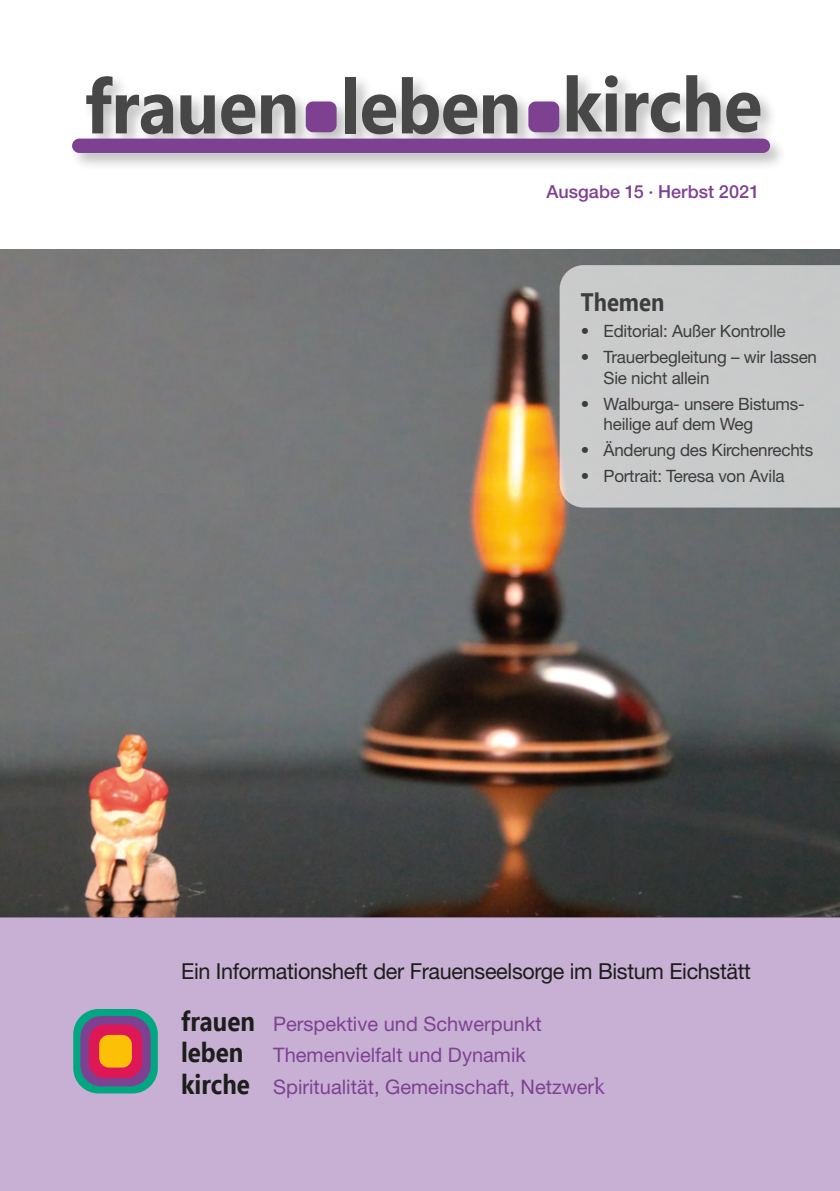
<style>
.page{position:relative;width:840px;height:1191px;background:#fff}
.page>*{position:absolute;margin:0;border:0;box-sizing:border-box;transform-origin:0 0}
.t1{font:700 76px "Ebrima";letter-spacing:-.01em;color:#484747;scale:.93 1}
.t2{font:700 25.2px "Ebrima";color:#3d3d3c;scale:.87 1}
.t3{font:22px "Helvetica Neue LT";letter-spacing:-.015em;color:#1d1d1b}
.t4{font:20px "Helvetica Neue LT";color:#7e4192}
.t5{font:500 18px "Helvetica Neue LT";letter-spacing:.005em;color:#7e4192}
.t6{font:17px/20.4px "Helvetica Neue LT";letter-spacing:-.015em;color:#3d3d3c}
.s1{font-family:"Ebrima";font-weight:700;font-size:27.6px;color:#1d1d1b}
.s2{font-family:"Rotis Semi Serif Std";font-size:24px}
</style>
<div class="page">
<img style="left:0;top:249px;width:839px;height:668px">
<div style="left:559px;top:265px;width:280px;height:242px;background:#c9caca"></div>
<div style="left:0;top:917px;width:839px;height:274px;background:#c7b0d3"></div>
<div style="left:73px;top:1009px;width:85px;height:84px;background:#00a780;border-radius:25px"></div>
<div style="left:80px;top:1016px;width:71px;height:70px;background:#7e4192;border-radius:21px"></div>
<div style="left:89px;top:1024px;width:53px;height:54px;background:#de1857;border-radius:16px"></div>
<div style="left:99px;top:1035px;width:33px;height:32px;background:#fcc106;border-radius:10px"></div>
<div style="left:68px;top:72px;width:719px;height:99px;background:#1d1d1b;opacity:.28"></div>
<div style="left:72px;top:139px;width:697px;height:14px;background:#7e4192;border-radius:7px"></div>
<div style="left:306px;top:102px;width:29px;height:29px;background:#7e4192;border-radius:7px"></div>
<div style="left:305px;top:101px;width:31px;height:31px;border:2px solid #7e4192;border-radius:7px"></div>
<div style="left:529px;top:102px;width:29px;height:29px;background:#7e4192;border-radius:7px"></div>
<div style="left:528px;top:101px;width:31px;height:31px;border:2px solid #7e4192;border-radius:7px"></div>
<p class="t1" style="left:85px;top:50px;width:232px">frauen</p>
<p class="t1" style="left:340px;top:50px;width:196px">leben</p>
<p class="t1" style="left:562px;top:48px;width:216px">kirche</p>
<p class="t5" style="left:546px;top:181px;width:214px">Ausgabe 15 · Herbst 2021</p>
<p class="t2" style="left:580px;top:283px;width:97px">Themen</p>
<p class="t6" style="left:580px;top:321px;width:206px">• Editorial: Außer Kontrolle</p>
<p class="t6" style="left:603px;top:347px;width:215px;text-indent:-23px">• Trauerbegleitung – wir lassen<br>Sie nicht allein</p>
<p class="t6" style="left:603px;top:393px;width:202px;text-indent:-23px">• Walburga- unsere Bistums&shy;heilige auf dem Weg</p>
<p class="t6" style="left:580px;top:440px;width:234px">• Änderung des Kirchenrechts</p>
<p class="t6" style="left:580px;top:466px;width:205px">• Portrait: Teresa von Avila</p>
<p class="t3" style="left:181px;top:958px;width:571px">Ein Informationsheft der Frauenseelsorge im Bistum Eichstätt</p>
<p class="t4" style="left:181px;top:1011px;width:362px"><span class="s1">frauen</span> Perspektive und Schwerpunkt</p>
<p class="t4" style="left:181px;top:1043px;width:346px"><span class="s1">leben</span> Themenvielfalt und Dynamik</p>
<p class="t4" style="left:181px;top:1075px;width:425px"><span class="s1">kirche</span> Spiritualität, Gemeinschaft, Netzwer<span class="s2">k</span></p>
</div>
